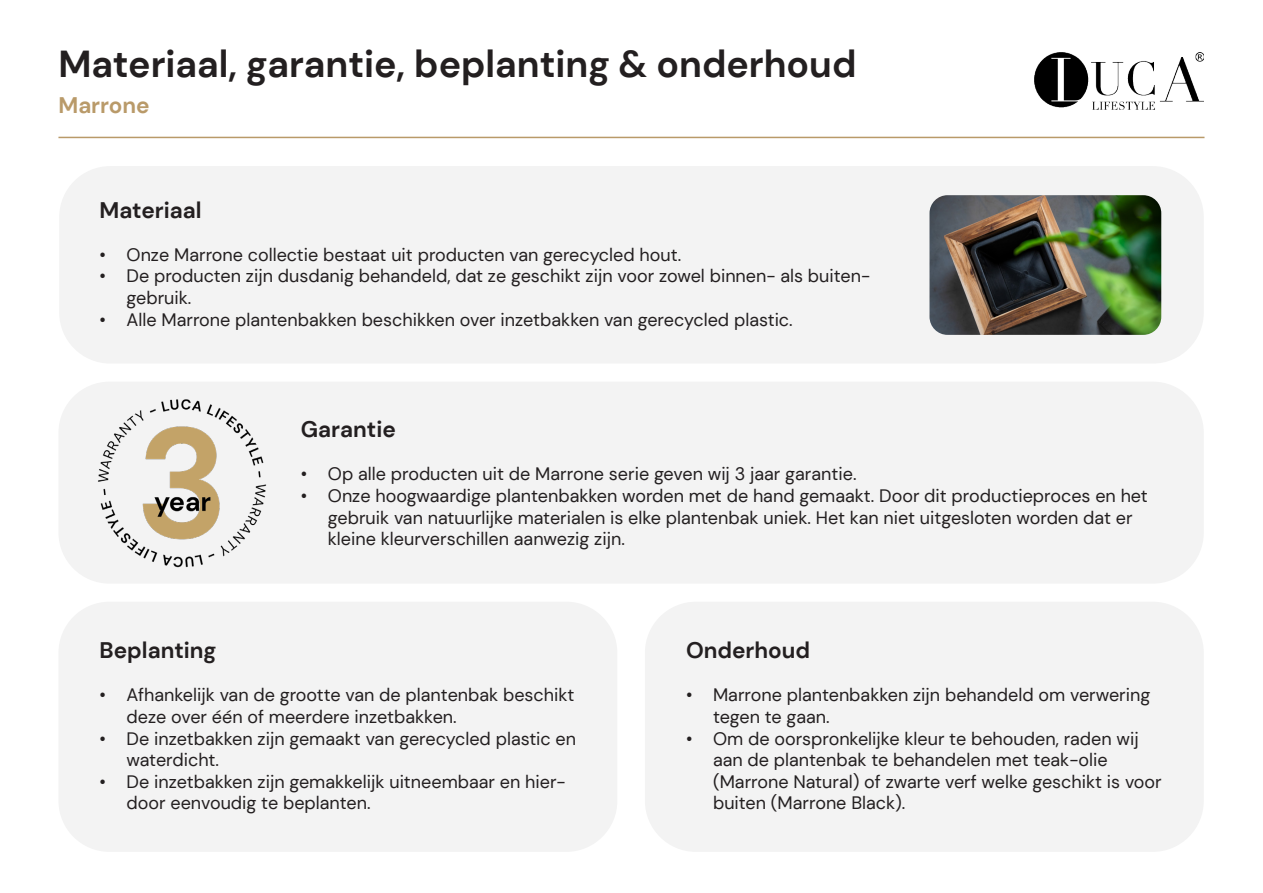
<style>
.page{position:relative;width:1263px;height:893px;background:#fff}
.page>*{position:absolute;margin:0;border:0;box-sizing:border-box;transform-origin:0 0}
.t1{font:700 37.5px "DM Sans";color:#231f20}
.t2{font:700 22.5px "DM Sans";color:#231f20}
.t3{font:700 22.5px "DM Sans";color:#b99a69}
.t4{font:18px/21.6px "DM Sans";color:#231f20}
</style>
<div class="page">
<div style="left:59px;top:166px;width:1145px;height:198px;background:#f3f3f3;border-radius:51px"></div>
<div style="left:58px;top:382px;width:1146px;height:202px;background:#f3f3f3;border-radius:51px"></div>
<hr style="left:58px;top:137px;width:1146px;height:1px;background:#b99a69">
<img style="left:1034px;top:52px;width:170px;height:57px">
<img style="left:929px;top:195px;width:232px;height:140px">
<div style="left:58px;top:602px;width:559px;height:250px;background:#f3f3f3;border-radius:51px"></div>
<div style="left:645px;top:602px;width:559px;height:250px;background:#f3f3f3;border-radius:51px"></div>
<img style="left:98px;top:399px;width:169px;height:169px">
<p class="t1" style="left:58px;top:40px;width:799px">Materiaal, garantie, beplanting &amp; onderhoud</p>
<p class="t3" style="left:58px;top:91px;width:93px">Marrone</p>
<p class="t2" style="left:100px;top:196px;width:104px">Materiaal</p>
<p class="t4" style="left:100px;top:244px;width:583px">• Onze Marrone collectie bestaat uit producten van gerecycled hout.</p>
<p class="t4" style="left:127px;top:265px;width:745px;text-indent:-27px">• De producten zijn dusdanig behandeld, dat ze geschikt zijn voor zowel binnen- als buiten&shy;gebruik.</p>
<p class="t4" style="left:100px;top:308px;width:695px">• Alle Marrone plantenbakken beschikken over inzetbakken van gerecycled plastic.</p>
<p class="t2" style="left:301px;top:415px;width:96px">Garantie</p>
<p class="t4" style="left:301px;top:463px;width:557px">• Op alle producten uit de Marrone serie geven wij 3 jaar garantie.</p>
<p class="t4" style="left:328px;top:485px;width:821px;text-indent:-27px">• Onze hoogwaardige plantenbakken worden met de hand gemaakt. Door dit productieproces en het gebruik van natuurlijke materialen is elke plantenbak uniek. Het kan niet uitgesloten worden dat er kleine kleurverschillen aanwezig zijn.</p>
<p class="t2" style="left:100px;top:636px;width:118px">Beplanting</p>
<p class="t4" style="left:127px;top:684px;width:449px;text-indent:-27px">• Afhankelijk van de grootte van de plantenbak beschikt deze over één of meerdere inzetbakken.</p>
<p class="t4" style="left:127px;top:727px;width:451px;text-indent:-27px">• De inzetbakken zijn gemaakt van gerecycled plastic en waterdicht.</p>
<p class="t4" style="left:127px;top:771px;width:441px;text-indent:-27px">• De inzetbakken zijn gemakkelijk uitneembaar en hier&shy;door eenvoudig te beplanten.</p>
<p class="t2" style="left:686px;top:636px;width:126px">Onderhoud</p>
<p class="t4" style="left:713px;top:684px;width:439px;text-indent:-27px">• Marrone plantenbakken zijn behandeld om verwering tegen te gaan.</p>
<p class="t4" style="left:713px;top:727px;width:450px;text-indent:-27px">• Om de oorspronkelijke kleur te behouden, raden wij aan de plantenbak te behandelen met teak-olie (Marrone Natural) of zwarte verf welke geschikt is voor buiten (Marrone Black).</p>
</div>
